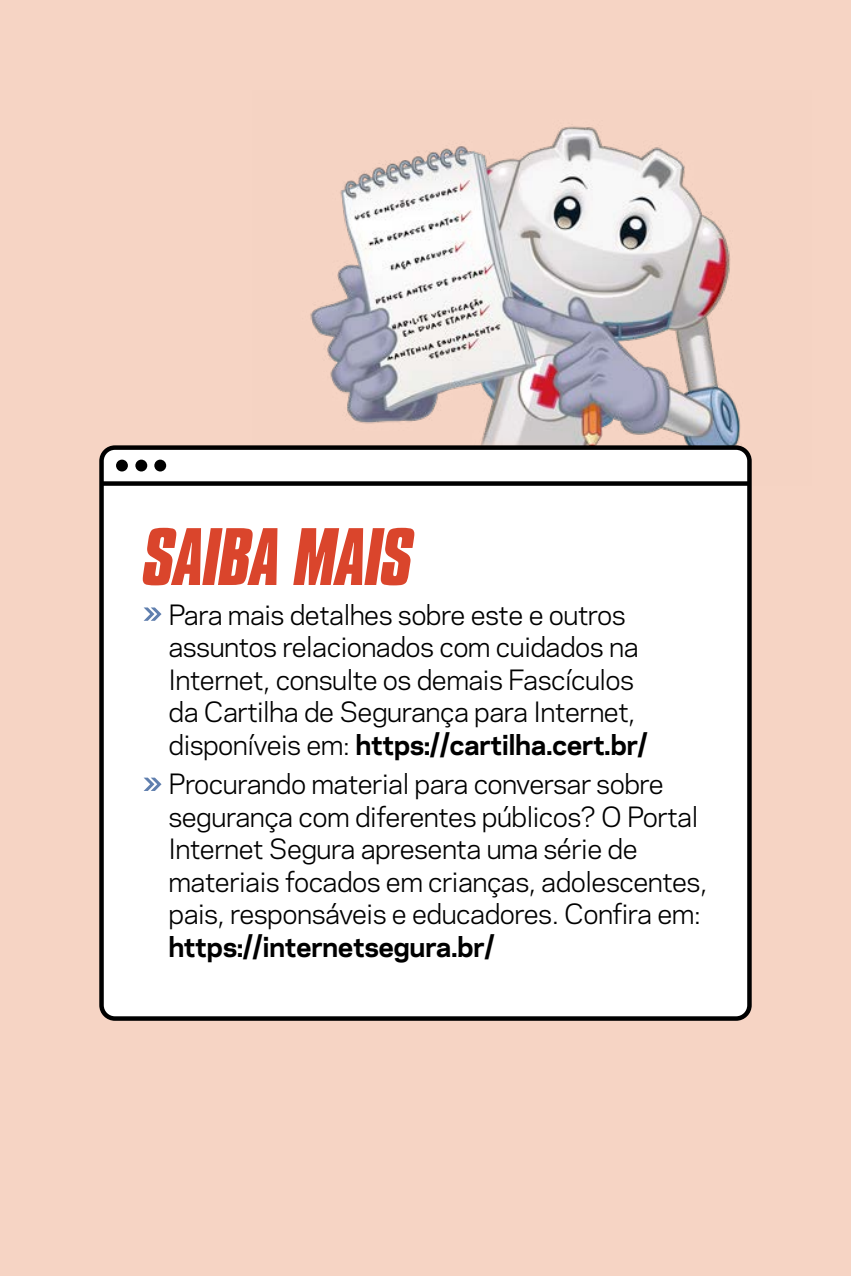
<style>
.page{position:relative;width:851px;height:1276px;background:#fff}
.page>*{position:absolute;margin:0;border:0;box-sizing:border-box;transform-origin:0 0}
.t1{font:italic 700 70px "Compacta BT";letter-spacing:-.02em;color:#da452c}
.t2{font:26.25px/32.5px "Galaxie Polaris";letter-spacing:-.02em;color:#000}
.t3{font:700 26.25px "Galaxie Polaris";letter-spacing:-.02em;color:#000}
.s1{font-weight:700}
</style>
<div class="page">
<div style="left:0;top:0;width:850px;height:1276px;background:#f6d4c4"></div>
<img style="left:310px;top:124px;width:442px;height:361px">
<div style="left:101px;top:447px;width:648px;height:571px;background:#fff;border-radius:13px"></div>
<div style="left:99px;top:445px;width:652px;height:575px;border:4px solid #000;border-radius:13px"></div>
<div style="left:101px;top:481px;width:648px;height:5px;background:#000"></div>
<div style="left:116px;top:459px;width:12px;height:12px;background:#000;border-radius:50%"></div>
<div style="left:135px;top:459px;width:12px;height:12px;background:#000;border-radius:50%"></div>
<div style="left:154px;top:459px;width:12px;height:12px;background:#000;border-radius:50%"></div>
<svg style="left:144px;top:607px;width:17px;height:14px"></svg>
<svg style="left:144px;top:777px;width:17px;height:14px"></svg>
<h1 class="t1" style="left:144px;top:514px;width:271px">SAIBA MAIS</h1>
<p class="t2" style="left:168px;top:597px;width:481px">Para mais detalhes sobre este e outros assuntos relacionados com cuidados na Internet, consulte os demais Fascículos da Cartilha de Segurança para Internet, disponíveis em: <span class="s1">https://cartilha.cert.br/</span></p>
<p class="t2" style="left:168px;top:766px;width:540px">Procurando material para conversar sobre segurança com diferentes públicos? O Portal Internet Segura apresenta uma série de materiais focados em crianças, adolescentes, pais, responsáveis e educadores. Confira em:</p>
<p class="t3" style="left:168px;top:927px;width:327px">https://internetsegura.br/</p>
</div>
